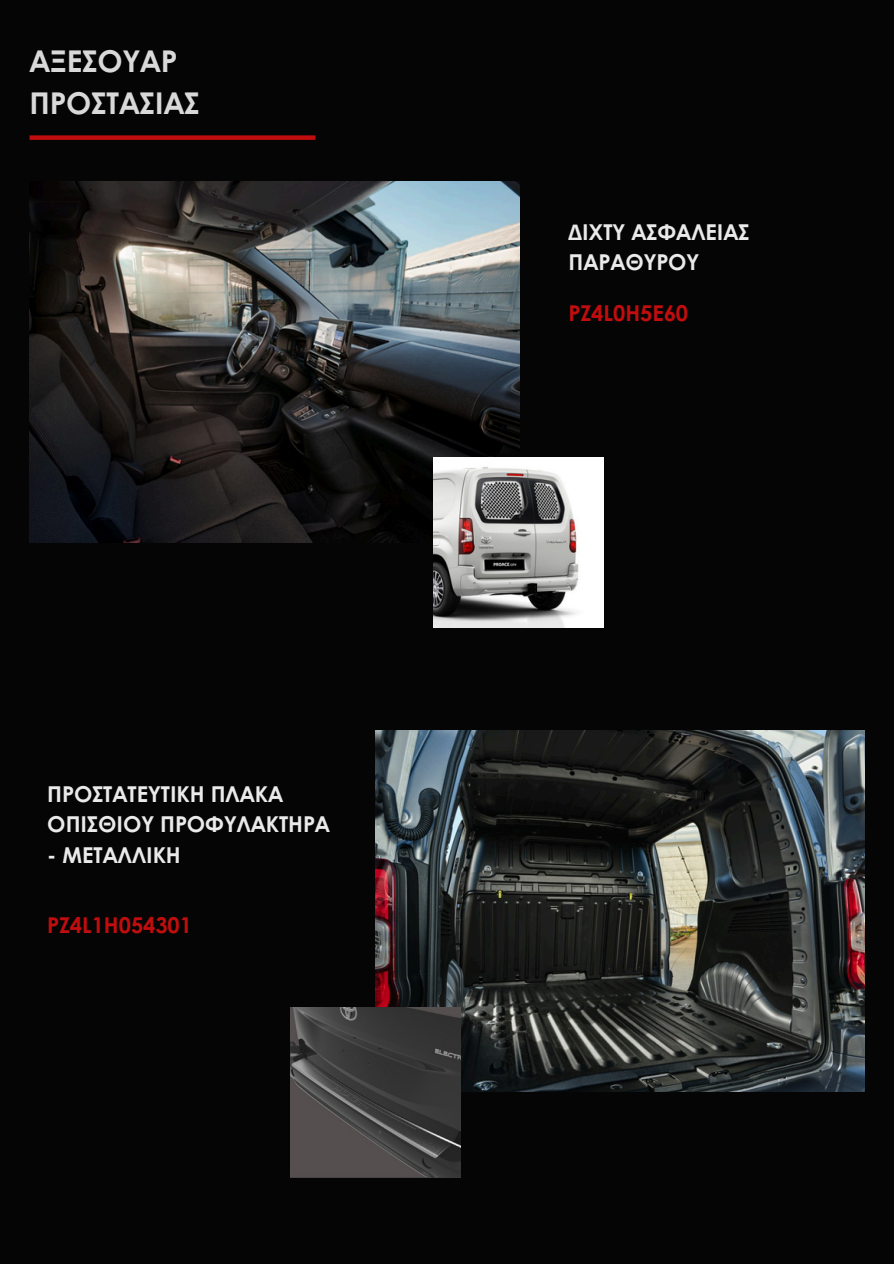
<style>
.page{position:relative;width:894px;height:1264px;background:#fff}
.page>*{position:absolute;margin:0;border:0;box-sizing:border-box;transform-origin:0 0}
.t1{font:700 30px/41.7px "Century Gothic";color:#d9d9d9}
.t2{font:700 21.9px/30px "Century Gothic";color:#eaeaea}
.t3{font:700 21.75px "Century Gothic";color:#c10d0d}
</style>
<div class="page">
<div style="left:0;top:0;width:893px;height:1263px;background:#050505"></div>
<div style="left:30px;top:135px;width:285px;height:5px;background:#c10d0d"></div>
<img style="left:30px;top:181px;width:489px;height:361px">
<img style="left:433px;top:458px;width:170px;height:169px">
<img style="left:375px;top:730px;width:489px;height:361px">
<img style="left:290px;top:1007px;width:170px;height:169px">
<p class="t1" style="left:30px;top:39px;width:172px">ΑΞΕΣΟΥΑΡ<br>ΠΡΟΣΤΑΣΙΑΣ</p>
<p class="t2" style="left:47px;top:777px;width:284px">ΠΡΟΣΤΑΤΕΥΤΙΚΗ ΠΛΑΚΑ<br>ΟΠΙΣΘΙΟΥ ΠΡΟΦΥΛΑΚΤΗΡΑ</p>
<p class="t2" style="left:47px;top:838px;width:135px">- ΜΕΤΑΛΛΙΚΗ</p>
<p class="t3" style="left:47px;top:908px;width:146px">PZ4L1H054301</p>
<p class="t2" style="left:568px;top:216px;width:182px">ΔΙΧΤΥ ΑΣΦΑΛΕΙΑΣ<br>ΠΑΡΑΘΥΡΟΥ</p>
<p class="t3" style="left:568px;top:297px;width:121px">PZ4L0H5E60</p>
</div>
